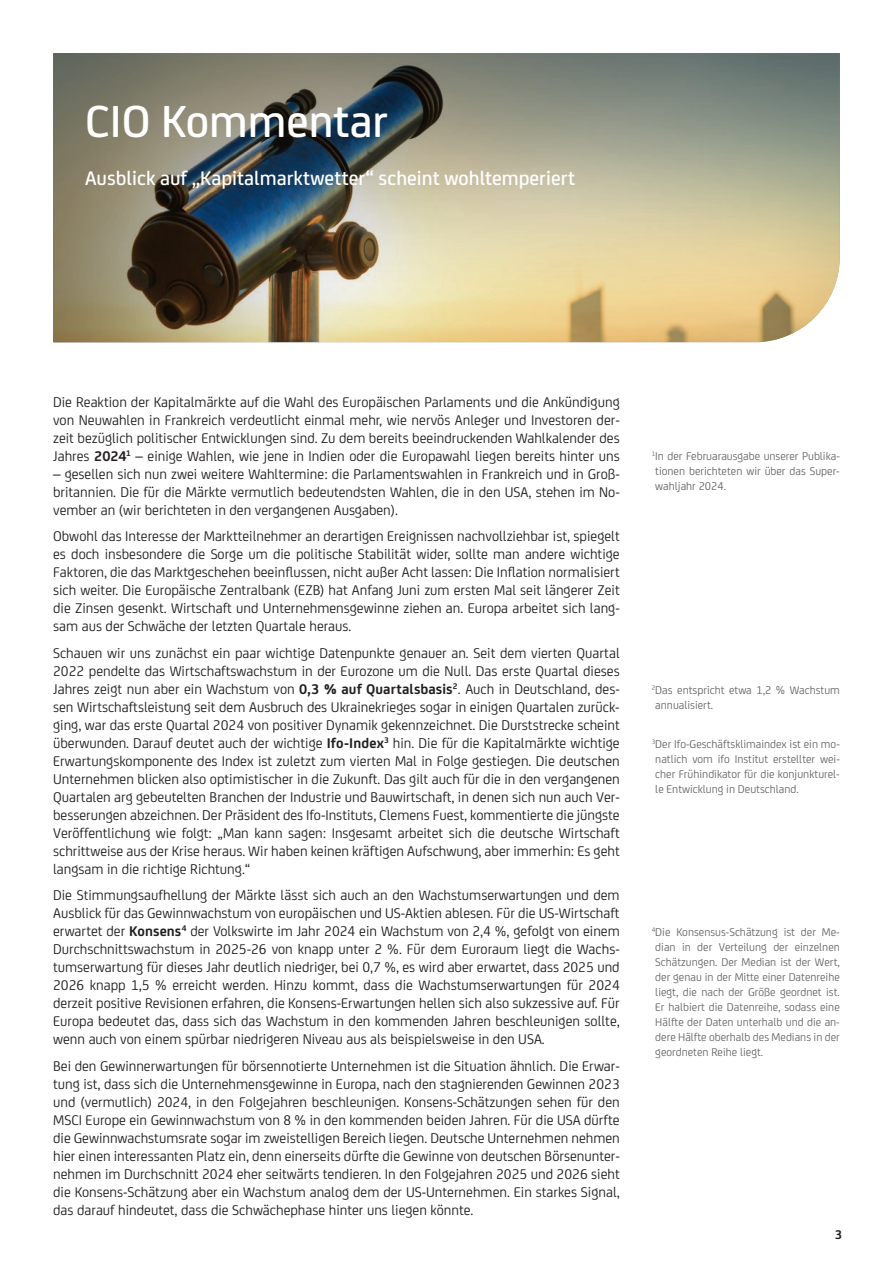
<style>
.page{position:relative;width:893px;height:1263px;background:#fff}
.page>*{position:absolute;margin:0;border:0;box-sizing:border-box;transform-origin:0 0}
.t1{font:500 48px "Uni Credit";color:#fff}
.t2{font:500 21px "Uni Credit";color:#fff}
.t3{font:15px/18px "Uni Credit";color:#231f20;text-align:justify}
.t4{font:700 13.5px "Uni Credit";color:#231f20}
.t5{font:12px/15px "Uni Credit";color:#666;text-align:justify}
.s1{font-weight:700}
</style>
<div class="page">
<div style="left:52px;top:50px;width:789px;height:293px;background:#231f20;opacity:.6"></div>
<h1 class="t1" style="left:85px;top:86px;width:305px">CIO Kommentar</h1>
<h2 class="t2" style="left:85px;top:163px;width:492px">Ausblick auf „Kapitalmarktwetter“ scheint wohltemperiert</h2>
<p class="t3" style="left:53px;top:392px;width:568px">Die Reaktion der Kapitalmärkte auf die Wahl des Europäischen Parlaments und die Ankündigung von Neuwahlen in Frankreich verdeutlicht einmal mehr, wie nervös Anleger und Investoren der&shy;zeit bezüglich politischer Entwicklungen sind. Zu dem bereits beeindruckenden Wahlkalender des Jahres <span class="s1">2024</span><sup>1</sup> – einige Wahlen, wie jene in Indien oder die Europawahl liegen bereits hinter uns</p>
<p class="t3" style="left:53px;top:464px;width:568px">– gesellen sich nun zwei weitere Wahltermine: die Parlamentswahlen in Frankreich und in Groß&shy;britannien. Die für die Märkte vermutlich bedeutendsten Wahlen, die in den USA, stehen im No&shy;vember an (wir berichteten in den vergangenen Ausgaben).</p>
<p class="t3" style="left:53px;top:526px;width:568px">Obwohl das Interesse der Marktteilnehmer an derartigen Ereignissen nachvollziehbar ist, spiegelt es doch insbesondere die Sorge um die politische Stabilität wider, sollte man andere wichtige Faktoren, die das Marktgeschehen beeinflussen, nicht außer Acht lassen: Die Inflation normalisiert sich weiter. Die Europäische Zentralbank (EZB) hat Anfang Juni zum ersten Mal seit längerer Zeit die Zinsen gesenkt. Wirtschaft und Unternehmensgewinne ziehen an. Europa arbeitet sich lang&shy;sam aus der Schwäche der letzten Quartale heraus.</p>
<p class="t3" style="left:53px;top:643px;width:568px">Schauen wir uns zunächst ein paar wichtige Datenpunkte genauer an. Seit dem vierten Quartal 2022 pendelte das Wirtschaftswachstum in der Eurozone um die Null. Das erste Quartal dieses Jahres zeigt nun aber ein Wachstum von <span class="s1">0,3 % auf Quartalsbasis</span><sup>2</sup>. Auch in Deutschland, des&shy;sen Wirtschaftsleistung seit dem Ausbruch des Ukrainekrieges sogar in einigen Quartalen zurück&shy;ging, war das erste Quartal 2024 von positiver Dynamik gekennzeichnet. Die Durststrecke scheint überwunden. Darauf deutet auch der wichtige <span class="s1">Ifo-Index</span><sup>3</sup> hin. Die für die Kapitalmärkte wichtige Erwartungskomponente des Index ist zuletzt zum vierten Mal in Folge gestiegen. Die deutschen Unternehmen blicken also optimistischer in die Zukunft. Das gilt auch für die in den vergangenen Quartalen arg gebeutelten Branchen der Industrie und Bauwirtschaft, in denen sich nun auch Ver&shy;besserungen abzeichnen. Der Präsident des Ifo-Instituts, Clemens Fuest, kommentierte die jüngste Veröffentlichung wie folgt: „Man kann sagen: Insgesamt arbeitet sich die deutsche Wirtschaft schrittweise aus der Krise heraus. Wir haben keinen kräftigen Aufschwung, aber immerhin: Es geht langsam in die richtige Richtung.“</p>
<p class="t3" style="left:53px;top:885px;width:568px">Die Stimmungsaufhellung der Märkte lässt sich auch an den Wachstumserwartungen und dem Ausblick für das Gewinnwachstum von europäischen und US-Aktien ablesen. Für die US-Wirtschaft erwartet der <span class="s1">Konsens</span><sup>4</sup> der Volkswirte im Jahr 2024 ein Wachstum von 2,4 %, gefolgt von einem Durchschnittswachstum in 2025-26 von knapp unter 2 %. Für dem Euroraum liegt die Wachs&shy;tumserwartung für dieses Jahr deutlich niedriger, bei 0,7 %, es wird aber erwartet, dass 2025 und 2026 knapp 1,5 % erreicht werden. Hinzu kommt, dass die Wachstumserwartungen für 2024 derzeit positive Revisionen erfahren, die Konsens-Erwartungen hellen sich also sukzessive auf. Für Europa bedeutet das, dass sich das Wachstum in den kommenden Jahren beschleunigen sollte, wenn auch von einem spürbar niedrigeren Niveau aus als beispielsweise in den USA.</p>
<p class="t3" style="left:53px;top:1056px;width:568px">Bei den Gewinnerwartungen für börsennotierte Unternehmen ist die Situation ähnlich. Die Erwar&shy;tung ist, dass sich die Unternehmensgewinne in Europa, nach den stagnierenden Gewinnen 2023 und (vermutlich) 2024, in den Folgejahren beschleunigen. Konsens-Schätzungen sehen für den MSCI Europe ein Gewinnwachstum von 8 % in den kommenden beiden Jahren. Für die USA dürfte die Gewinnwachstumsrate sogar im zweistelligen Bereich liegen. Deutsche Unternehmen nehmen hier einen interessanten Platz ein, denn einerseits dürfte die Gewinne von deutschen Börsenunter&shy;nehmen im Durchschnitt 2024 eher seitwärts tendieren. In den Folgejahren 2025 und 2026 sieht die Konsens-Schätzung aber ein Wachstum analog dem der US-Unternehmen. Ein starkes Signal, das darauf hindeutet, dass die Schwächephase hinter uns liegen könnte.</p>
<p class="t5" style="left:655px;top:448px;width:186px;text-indent:-4px"><sup>1</sup>In der Februarausgabe unserer Publika&shy;tionen berichteten wir über das Super&shy;wahljahr 2024.</p>
<p class="t5" style="left:655px;top:681px;width:186px;text-indent:-4px"><sup>2</sup>Das entspricht etwa 1,2 % Wachstum annualisiert.</p>
<p class="t5" style="left:655px;top:736px;width:186px;text-indent:-4px"><sup>3</sup>Der Ifo-Geschäftsklimaindex ist ein mo&shy;natlich vom ifo Institut erstellter wei&shy;cher Frühindikator für die konjunkturel&shy;le Entwicklung in Deutschland.</p>
<p class="t5" style="left:655px;top:924px;width:186px;text-indent:-4px"><sup>4</sup>Die Konsensus-Schätzung ist der Me&shy;dian in der Verteilung der einzelnen Schätzungen. Der Median ist der Wert, der genau in der Mitte einer Datenreihe liegt, die nach der Größe geordnet ist.<br>Er halbiert die Datenreihe, sodass eine Hälfte der Daten unterhalb und die an&shy;dere Hälfte oberhalb des Medians in der geordneten Reihe liegt.</p>
<p class="t4" style="left:835px;top:1224px;width:9px">3</p>
</div>
